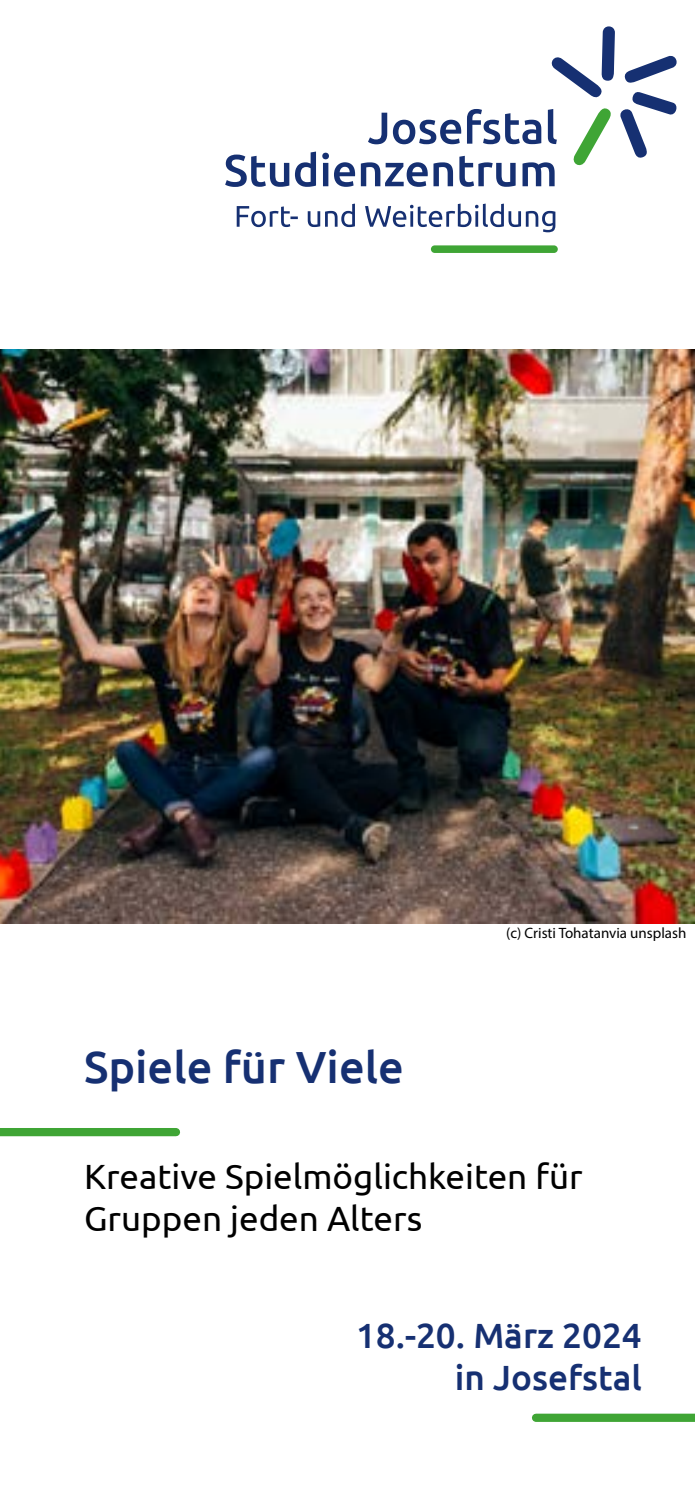
<style>
.page{position:relative;width:695px;height:1489px;background:#fff}
.page>*{position:absolute;margin:0;border:0;box-sizing:border-box;transform-origin:0 0}
.t1{font:500 45px "Ubuntu";color:#163072}
.t2{font:35px/42px "Ubuntu";color:#000}
.t3{font:500 35px/42px "Ubuntu";color:#163072;text-align:right}
.t4{font:15px "Myriad Pro";color:#000}
</style>
<div class="page">
<img style="left:0;top:350px;width:694px;height:573px">
<div style="left:0;top:1127px;width:176px;height:9px;background:#3fa535"></div>
<div style="left:536px;top:1413px;width:158px;height:8px;background:#3fa535"></div>
<svg style="left:237px;top:203px;width:318px;height:29px"></svg>
<svg style="left:225px;top:26px;width:452px;height:161px"></svg>
<div style="left:431px;top:245px;width:126px;height:8px;background:#3fa535;border-radius:4px"></div>
<p class="t1" style="left:84px;top:1038px;width:321px">Spiele für Viele</p>
<p class="t4" style="left:506px;top:923px;width:182px">(c) Cristi Tohatanvia unsplash</p>
<p class="t2" style="left:84px;top:1154px;width:500px">Kreative Spielmöglichkeiten für<br>Gruppen jeden Alters</p>
<p class="t3" style="left:356px;top:1312px;width:287px">18.-20. März 2024 in Josefstal</p>
</div>
